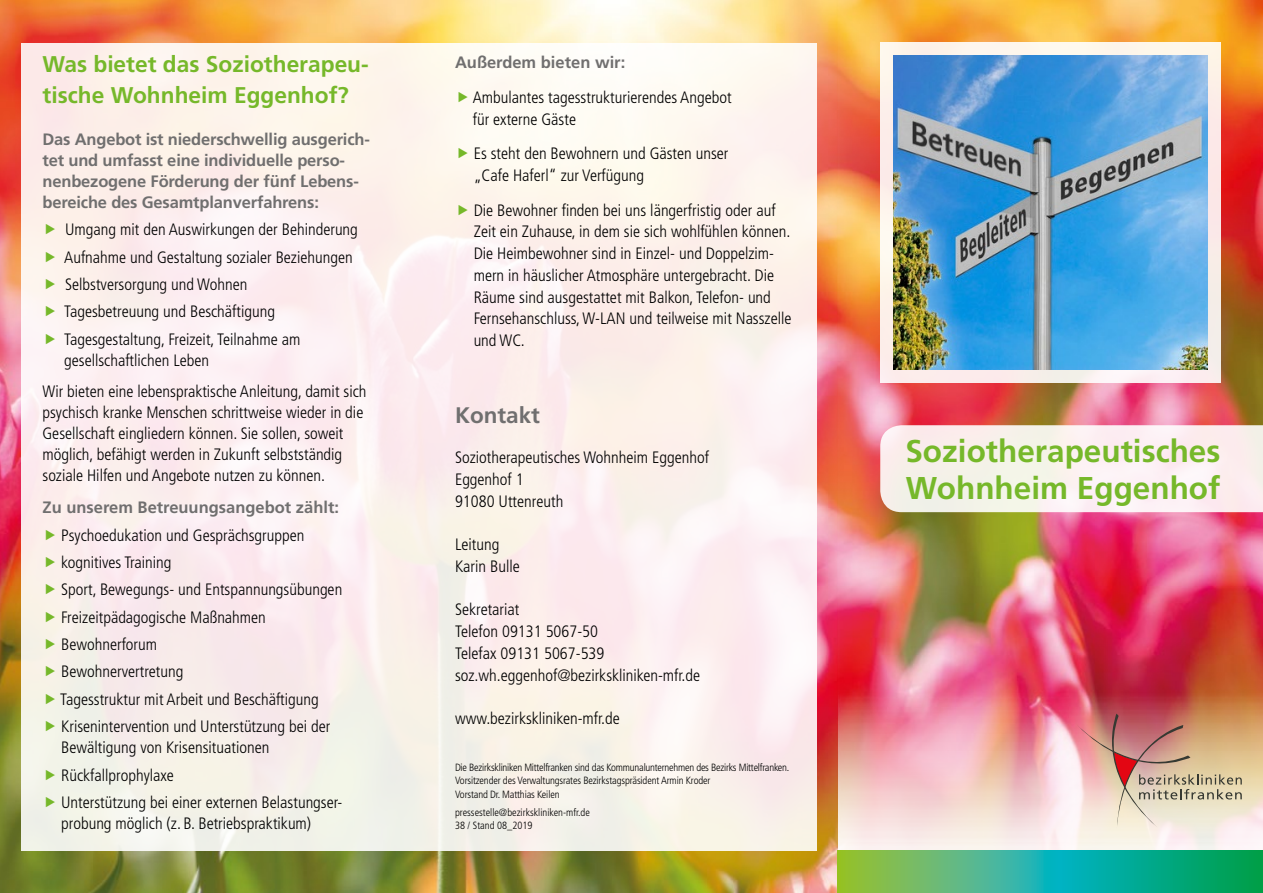
<style>
.page{position:relative;width:1263px;height:893px;background:#fff}
.page>*{position:absolute;margin:0;border:0;box-sizing:border-box;transform-origin:0 0}
.t1{font:700 31.5px/37.8px "Frutiger";color:#76b82a}
.t2{font:700 22.65px/30.3px "Frutiger";color:#76b82a}
.t3{font:700 22.5px "Frutiger";color:#706f6f}
.t4{font:300 condensed 16.5px/21.8px "Frutiger";color:#000}
.t5{font:700 16.5px/21px "Frutiger";letter-spacing:-.01em;color:#706f6f}
.t6{font:300 condensed 10.5px/13.5px "Frutiger";letter-spacing:-.01em;color:#000}
</style>
<div class="page">
<img style="left:0;top:0;width:1263px;height:893px">
<div style="left:21px;top:43px;width:795px;height:807px;background:linear-gradient(to right,#f9efec,#fcf2ee)"></div>
<div style="left:880px;top:43px;width:340px;height:340px;background:#fcefea"></div>
<img style="left:893px;top:55px;width:315px;height:315px">
<svg style="left:880px;top:425px;width:383px;height:87px"></svg>
<img style="left:1077px;top:714px;width:165px;height:115px">
<svg style="left:838px;top:850px;width:425px;height:43px;background:#30b17f"></svg>
<svg style="left:46px;top:224px;width:9px;height:10px"></svg>
<svg style="left:46px;top:251px;width:9px;height:11px"></svg>
<svg style="left:46px;top:279px;width:9px;height:10px"></svg>
<svg style="left:46px;top:306px;width:9px;height:11px"></svg>
<svg style="left:46px;top:333px;width:9px;height:11px"></svg>
<svg style="left:46px;top:529px;width:9px;height:11px"></svg>
<svg style="left:46px;top:557px;width:9px;height:10px"></svg>
<svg style="left:46px;top:584px;width:9px;height:10px"></svg>
<svg style="left:46px;top:611px;width:9px;height:11px"></svg>
<svg style="left:46px;top:639px;width:9px;height:10px"></svg>
<svg style="left:46px;top:666px;width:9px;height:11px"></svg>
<svg style="left:46px;top:694px;width:9px;height:10px"></svg>
<svg style="left:46px;top:721px;width:9px;height:10px"></svg>
<svg style="left:46px;top:769px;width:9px;height:11px"></svg>
<svg style="left:46px;top:797px;width:9px;height:10px"></svg>
<svg style="left:459px;top:92px;width:8px;height:10px"></svg>
<svg style="left:459px;top:148px;width:8px;height:10px"></svg>
<svg style="left:459px;top:204px;width:8px;height:11px"></svg>
<h2 class="t2" style="left:43px;top:49px;width:328px">Was bietet das Soziotherapeu&shy;tische Wohnheim Eggenhof?</h2>
<p class="t5" style="left:43px;top:129px;width:329px">Das Angebot ist niederschwellig ausgerich&shy;tet und umfasst eine individuelle perso&shy;nenbezogene Förderung der fünf Lebens&shy;bereiche des Gesamtplanverfahrens:</p>
<p class="t4" style="left:64px;top:216px;width:295px;line-height:27.5px">Umgang mit den Auswirkungen der Behinderung Aufnahme und Gestaltung sozialer Beziehungen Selbstversorgung und Wohnen<br>Tagesbetreuung und Beschäftigung Tagesgestaltung, Freizeit, Teilnahme am</p>
<p class="t4" style="left:43px;top:344px;width:325px;line-height:31.7px;text-indent:22px">gesellschaftlichen Leben<br>Wir bieten eine lebenspraktische Anleitung, damit sich</p>
<p class="t4" style="left:43px;top:402px;width:322px;line-height:21px">psychisch kranke Menschen schrittweise wieder in die Gesellschaft eingliedern können. Sie sollen, soweit möglich, befähigt werden in Zukunft selbstständig soziale Hilfen und Angebote nutzen zu können.</p>
<p class="t5" style="left:43px;top:497px;width:298px">Zu unserem Betreuungsangebot zählt:</p>
<p class="t4" style="left:60px;top:521px;width:284px;line-height:27.5px">Psychoedukation und Gesprächsgruppen kognitives Training<br>Sport, Bewegungs- und Entspannungsübungen Freizeitpädagogische Maßnahmen Bewohnerforum<br>Bewohnervertretung<br>Tagesstruktur mit Arbeit und Beschäftigung Krisenintervention und Unterstützung bei der</p>
<p class="t4" style="left:61px;top:734px;width:281px;line-height:27.5px">Bewältigung von Krisensituationen<br>Rückfallprophylaxe<br>Unterstützung bei einer externen Belastungser-</p>
<p class="t4" style="left:61px;top:813px;width:252px">probung möglich (z. B. Betriebspraktikum)</p>
<p class="t5" style="left:455px;top:51px;width:172px">Außerdem bieten wir:</p>
<p class="t4" style="left:473px;top:87px;width:260px">Ambulantes tagesstrukturierendes Angebot für externe Gäste</p>
<p class="t4" style="left:474px;top:143px;width:256px">Es steht den Bewohnern und Gästen unser „Cafe Haferl“ zur Verfügung</p>
<p class="t4" style="left:474px;top:199px;width:319px">Die Bewohner finden bei uns längerfristig oder auf Zeit ein Zuhause, in dem sie sich wohlfühlen können.<br>Die Heimbewohner sind in Einzel- und Doppelzim&shy;mern in häuslicher Atmosphäre untergebracht. Die Räume sind ausgestattet mit Balkon, Telefon- und Fernsehanschluss, W-LAN und teilweise mit Nasszelle und WC.</p>
<h3 class="t3" style="left:455px;top:402px;width:87px">Kontakt</h3>
<p class="t4" style="left:455px;top:447px;width:256px">Soziotherapeutisches Wohnheim Eggenhof<br>Eggenhof 1<br>91080 Uttenreuth</p>
<p class="t4" style="left:455px;top:534px;width:66px">Leitung<br>Karin Bulle</p>
<p class="t4" style="left:455px;top:599px;width:247px">Sekretariat<br>Telefon 09131 5067-50<br>Telefax 09131 5067-539 soz.wh.eggenhof@bezirkskliniken-mfr.de</p>
<p class="t4" style="left:455px;top:708px;width:166px">www.bezirkskliniken-mfr.de</p>
<p class="t6" style="left:455px;top:761px;width:336px">Die Bezirkskliniken Mittelfranken sind das Kommunalunternehmen des Bezirks Mittelfranken.<br>Vorsitzender des Verwaltungsrates Bezirkstagspräsident Armin Kroder<br>Vorstand Dr. Matthias Keilen</p>
<p class="t6" style="left:455px;top:805px;width:136px">pressestelle@bezirkskliniken-mfr.de<br>38 / Stand 08_2019</p>
<h1 class="t1" style="left:905px;top:432px;width:317px">Soziotherapeutisches<br>Wohnheim Eggenhof</h1>
</div>
